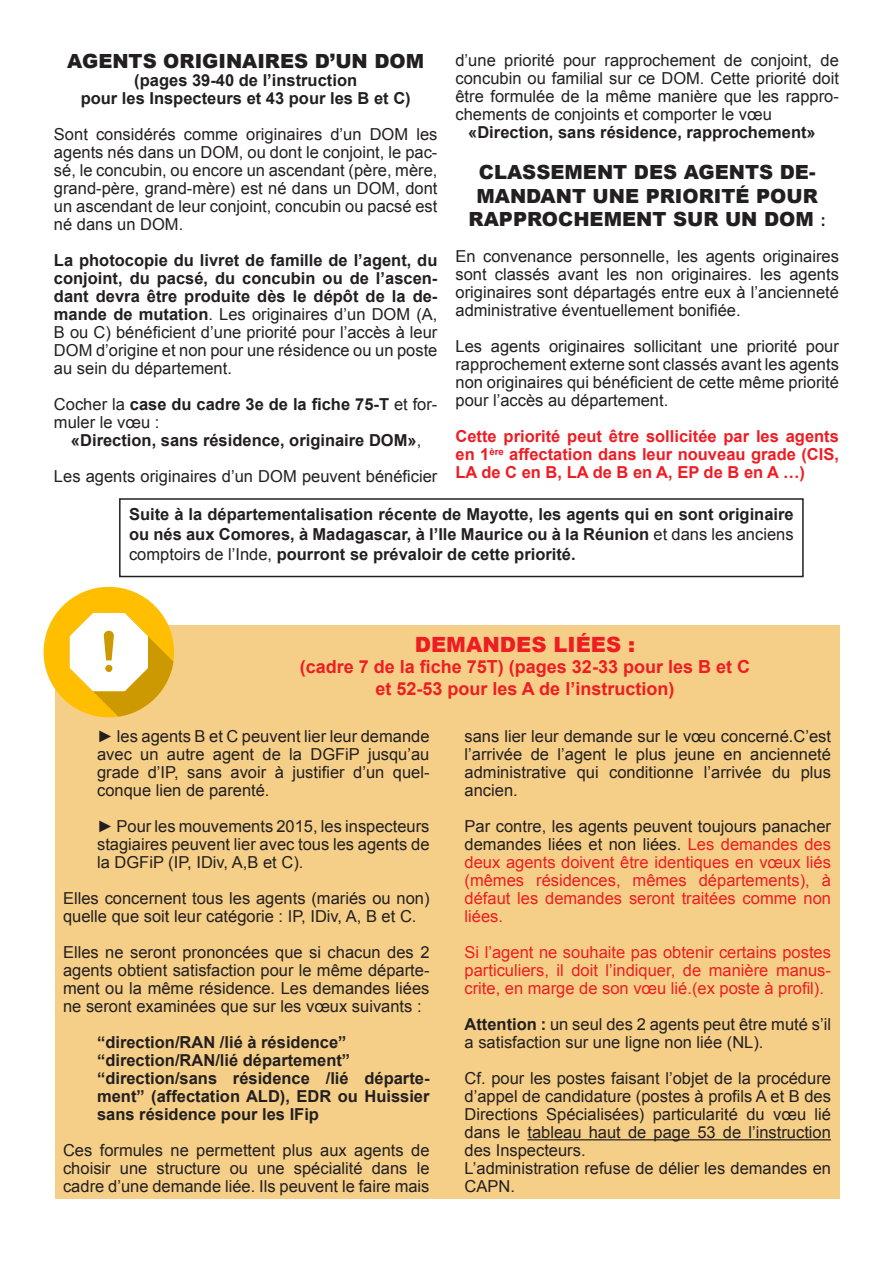
<style>
.page{position:relative;width:893px;height:1263px;background:#fff}
.page>*{position:absolute;margin:0;border:0;box-sizing:border-box;transform-origin:0 0}
.t1{font:900 21px "Arial";color:#ee1d23}
.t2{font:900 19.5px/23.4px "Arial";color:#231f20;text-align:center}
.t3{font:700 18px/21.6px "Arial";color:#ee1d23;text-align:center}
.t4{font:16.5px/18px "Arial";color:#231f20;text-align:justify}
.t5{font:700 16.5px/18px "Arial";color:#231f20;text-align:justify}
.t6{font:16.5px/18px "Arial";color:#ee1d23;text-align:justify}
.t7{font:700 16.5px/18px "Arial";color:#ee1d23;text-align:justify}
.s1{font-weight:400}
.s2{font-weight:700}
.s3{font-weight:700;font-size:16.5px}
.s4{color:#231f20}
</style>
<div class="page">
<div style="left:119px;top:498px;width:685px;height:79px;border:2px solid #231f20"></div>
<div style="left:55px;top:625px;width:784px;height:574px;background:#f5cf87"></div>
<hr style="left:527px;top:1139px;width:304px;height:1px;background:#231f20">
<div style="left:44px;top:587px;width:130px;height:130px;background:#ffbf00;border-radius:50%"></div>
<svg style="left:70px;top:613px;width:103px;height:104px"></svg>
<p class="t2" style="left:67px;top:49px;width:358px">AGENTS ORIGINAIRES D’UN DOM</p>
<p class="t5" style="left:81px;top:72px;width:332px;text-align:center">(pages 39-40 de l’instruction<br>pour les Inspecteurs et 43 pour les B et C)</p>
<p class="t4" style="left:54px;top:125px;width:385px">Sont considérés comme originaires d’un DOM les agents nés dans un DOM, ou dont le conjoint, le pac&shy;sé, le concubin, ou encore un ascendant (père, mère, grand-père, grand-mère) est né dans un DOM, dont un ascendant de leur conjoint, concubin ou pacsé est né dans un DOM.</p>
<p class="t5" style="left:54px;top:252px;width:385px">La photocopie du livret de famille de l’agent, du conjoint, du pacsé, du concubin ou de l’ascen&shy;dant devra être produite dès le dépôt de la de&shy;mande de mutation<span class="s1">. Les originaires d’un DOM (A, B ou C) bénéficient d’une priorité pour l’accès à leur DOM d’origine et non pour une résidence ou un poste au sein du département.</span></p>
<p class="t5" style="left:54px;top:396px;width:385px"><span class="s1">Cocher la</span> case du cadre 3e de la fiche 75-T <span class="s1">et for&shy;muler le vœu :</span></p>
<p class="t4" style="left:54px;top:422px;width:385px;line-height:36px;text-align:center"><span class="s2">«Direction, sans résidence, originaire DOM»</span>,<br>Les agents originaires d’un DOM peuvent bénéficier</p>
<p class="t4" style="left:455px;top:51px;width:385px">d’une priorité pour rapprochement de conjoint, de concubin ou familial sur ce DOM. Cette priorité doit être formulée de la même manière que les rappro&shy;chements de conjoints et comporter le vœu</p>
<p class="t5" style="left:468px;top:124px;width:349px">«Direction, sans résidence, rapprochement»</p>
<p class="t2" style="left:469px;top:160px;width:359px">CLASSEMENT DES AGENTS DE-<br>MANDANT UNE PRIORITÉ POUR<br>RAPPROCHEMENT SUR UN DOM <span class="s3">:</span></p>
<p class="t4" style="left:455px;top:248px;width:385px">En convenance personnelle, les agents originaires sont classés avant les non originaires. les agents originaires sont départagés entre eux à l’ancienneté administrative éventuellement bonifiée.</p>
<p class="t4" style="left:455px;top:338px;width:385px">Les agents originaires sollicitant une priorité pour rapprochement externe sont classés avant les agents non originaires qui bénéficient de cette même priorité pour l’accès au département.</p>
<p class="t7" style="left:455px;top:428px;width:385px">Cette priorité peut être sollicitée par les agents en 1<sup>ère</sup> affectation dans leur nouveau grade (CIS, LA de C en B, LA de B en A, EP de B en A …)</p>
<p class="t5" style="left:129px;top:505px;width:666px;line-height:19.8px">Suite à la départementalisation récente de Mayotte, les agents qui en sont originaire ou nés aux Comores, à Madagascar, à l’Ile Maurice ou à la Réunion <span class="s1">et dans les anciens comptoirs de l’Inde,</span> pourront se prévaloir de cette priorité.</p>
<p class="t1" style="left:415px;top:629px;width:222px">DEMANDES LIÉES :</p>
<p class="t3" style="left:300px;top:657px;width:452px">(cadre 7 de la fiche 75T) (pages 32-33 pour les B et C et 52-53 pour les A de l’instruction)</p>
<p class="t4" style="left:97px;top:727px;width:334px"><span class="s2">►</span> les agents B et C peuvent lier leur demande avec un autre agent de la DGFiP jusqu’au grade d’IP, sans avoir à justifier d’un quel&shy;conque lien de parenté.</p>
<p class="t4" style="left:97px;top:817px;width:334px"><span class="s2">►</span> Pour les mouvements 2015, les inspecteurs stagiaires peuvent lier avec tous les agents de la DGFiP (IP, IDiv, A,B et C).</p>
<p class="t4" style="left:63px;top:889px;width:368px">Elles concernent tous les agents (mariés ou non) quelle que soit leur catégorie : IP, IDiv, A, B et C.</p>
<p class="t4" style="left:63px;top:943px;width:368px">Elles ne seront prononcées que si chacun des 2 agents obtient satisfaction pour le même départe&shy;ment ou la même résidence. Les demandes liées ne seront examinées que sur les vœux suivants :</p>
<p class="t5" style="left:97px;top:1034px;width:334px;text-align:left">“direction/RAN /lié à résidence” “direction/RAN/lié département” “direction/sans résidence /lié départe&shy;ment” (affectation ALD), EDR ou Huissier sans résidence pour les IFip</p>
<p class="t4" style="left:63px;top:1141px;width:368px">Ces formules ne permettent plus aux agents de choisir une structure ou une spécialité dans le cadre d’une demande liée. Ils peuvent le faire mais</p>
<p class="t4" style="left:465px;top:727px;width:368px">sans lier leur demande sur le vœu concerné.C’est l’arrivée de l’agent le plus jeune en ancienneté administrative qui conditionne l’arrivée du plus ancien.</p>
<p class="t6" style="left:465px;top:817px;width:368px"><span class="s4">Par contre, les agents peuvent toujours panacher demandes liées et non liées.</span> Les demandes des deux agents doivent être identiques en vœux liés (mêmes résidences, mêmes départements), à défaut les demandes seront traitées comme non liées.</p>
<p class="t6" style="left:465px;top:943px;width:368px">Si l’agent ne souhaite pas obtenir certains postes particuliers, il doit l’indiquer, de manière manus&shy;crite, en marge de son vœu lié.(ex poste à profil).</p>
<p class="t4" style="left:465px;top:1015px;width:368px"><span class="s2">Attention :</span> un seul des 2 agents peut être muté s’il a satisfaction sur une ligne non liée (NL).</p>
<p class="t4" style="left:465px;top:1069px;width:368px;text-align:left">Cf. pour les postes faisant l’objet de la procédure d’appel de candidature (postes à profils A et B des Directions Spécialisées) particularité du vœu lié dans le tableau haut de page 53 de l’instruction des Inspecteurs.<br>L’administration refuse de délier les demandes en CAPN.</p>
</div>
